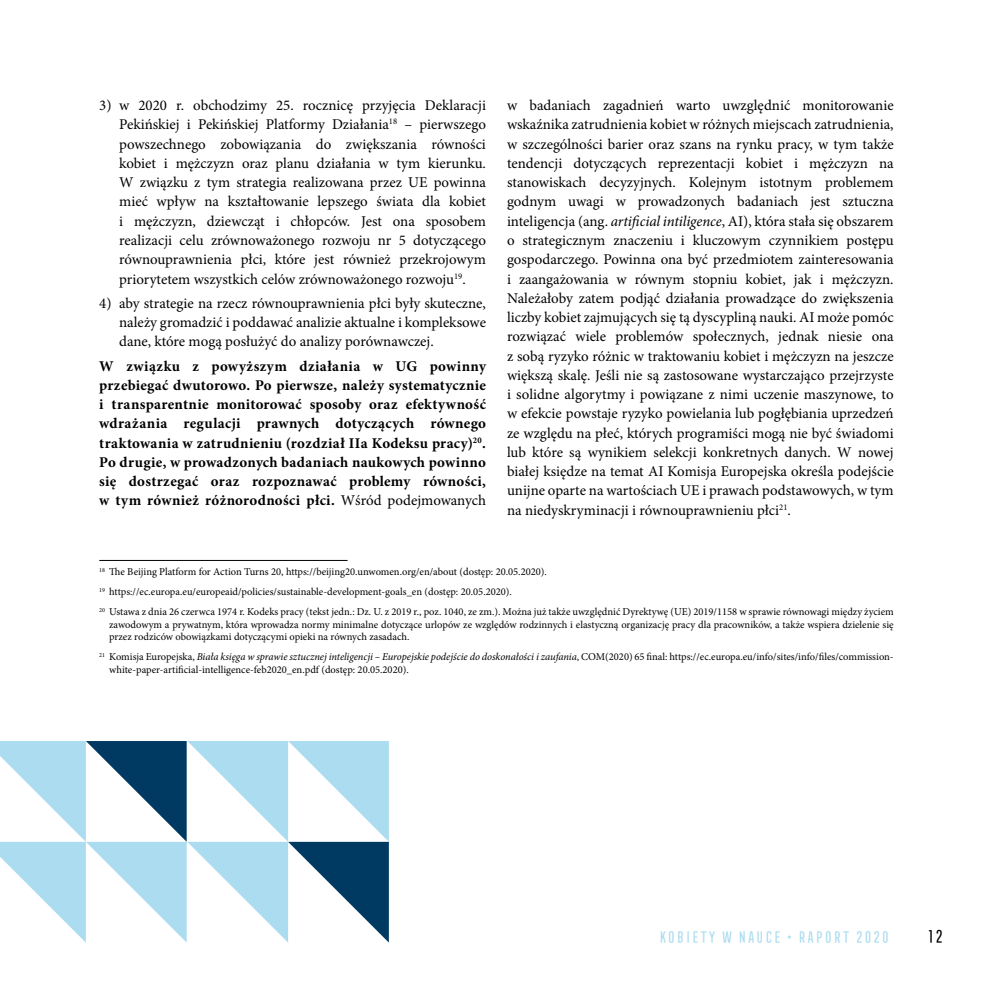
<style>
.page{position:relative;width:993px;height:993px;background:#fff}
.page>*{position:absolute;margin:0;border:0;box-sizing:border-box;transform-origin:0 0}
.t1{font:17.5px "Frontage Condensed";color:#000}
.t2{font:15.75px "Frontage Condensed";color:#abdcf0}
.t3{font:14.88px/19.2px "Minion Pro";color:#000;text-align:justify}
.t4{font:700 14.88px/19.2px "Minion Pro";letter-spacing:.02em;color:#000;text-align:justify}
.t5{font:10.5px/19.8px "Minion Pro";color:#000}
.s1{font-weight:400}
.s2{font-style:italic}
</style>
<div class="page">
<hr style="left:99px;top:560px;width:248px;height:1px;background:#000">
<svg style="left:0;top:741px;width:389px;height:201px"></svg>
<p class="t3" style="left:119px;top:96px;width:368px;text-indent:-20px">3) w 2020 r. obchodzimy 25. rocznicę przyjęcia Deklaracji Pekińskiej i Pekińskiej Platformy Działania<sup>18</sup> – pierwszego powszechnego zobowiązania do zwiększania równości kobiet i mężczyzn oraz planu działania w tym kierunku.<br>W związku z tym strategia realizowana przez UE powinna mieć wpływ na kształtowanie lepszego świata dla kobiet i mężczyzn, dziewcząt i chłopców. Jest ona sposobem realizacji celu zrównoważonego rozwoju nr 5 dotyczącego równouprawnienia płci, które jest również przekrojowym priorytetem wszystkich celów zrównoważonego rozwoju<sup>19</sup>.</p>
<p class="t3" style="left:119px;top:293px;width:368px;text-indent:-20px">4) aby strategie na rzecz równouprawnienia płci były skuteczne, należy gromadzić i poddawać analizie aktualne i kompleksowe dane, które mogą posłużyć do analizy porównawczej.</p>
<p class="t4" style="left:99px;top:356px;width:388px">W związku z powyższym działania w UG powinny przebiegać dwutorowo. Po pierwsze, należy systematycznie i transparentnie monitorować sposoby oraz efektywność wdrażania regulacji prawnych dotyczących równego traktowania w zatrudnieniu (rozdział IIa Kodeksu pracy)<sup>20</sup>.<br>Po drugie, w prowadzonych badaniach naukowych powinno się dostrzegać oraz rozpoznawać problemy równości, w tym również różnorodności płci. <span class="s1">Wśród podejmowanych</span></p>
<p class="t3" style="left:507px;top:96px;width:388px">w badaniach zagadnień warto uwzględnić monitorowanie wskaźnika zatrudnienia kobiet w różnych miejscach zatrudnienia, w szczególności barier oraz szans na rynku pracy, w tym także tendencji dotyczących reprezentacji kobiet i mężczyzn na stanowiskach decyzyjnych. Kolejnym istotnym problemem godnym uwagi w prowadzonych badaniach jest sztuczna inteligencja (ang. <span class="s2">artificial intiligence</span>, AI), która stała się obszarem o strategicznym znaczeniu i kluczowym czynnikiem postępu gospodarczego. Powinna ona być przedmiotem zainteresowania i zaangażowania w równym stopniu kobiet, jak i mężczyzn.<br>Należałoby zatem podjąć działania prowadzące do zwiększenia liczby kobiet zajmujących się tą dyscypliną nauki. AI może pomóc rozwiązać wiele problemów społecznych, jednak niesie ona z sobą ryzyko różnic w traktowaniu kobiet i mężczyzn na jeszcze większą skalę. Jeśli nie są zastosowane wystarczająco przejrzyste i solidne algorytmy i powiązane z nimi uczenie maszynowe, to w efekcie powstaje ryzyko powielania lub pogłębiania uprzedzeń ze względu na płeć, których programiści mogą nie być świadomi lub które są wynikiem selekcji konkretnych danych. W nowej białej księdze na temat AI Komisja Europejska określa podejście unijne oparte na wartościach UE i prawach podstawowych, w tym na niedyskryminacji i równouprawnieniu płci<sup>21</sup>.</p>
<p class="t5" style="left:99px;top:562px;width:795px"><sup>18</sup> The Beijing Platform for Action Turns 20, https://beijing20.unwomen.org/en/about (dostęp: 20.05.2020).<br><sup>19</sup> https://ec.europa.eu/europeaid/policies/sustainable-development-goals_en (dostęp: 20.05.2020).<br><sup>20</sup> Ustawa z dnia 26 czerwca 1974 r. Kodeks pracy (tekst jedn.: Dz. U. z 2019 r., poz. 1040, ze zm.). Można już także uwzględnić Dyrektywę (UE) 2019/1158 w sprawie równowagi między życiem</p>
<p class="t5" style="left:109px;top:618px;width:785px;line-height:12.6px">zawodowym a prywatnym, która wprowadza normy minimalne dotyczące urlopów ze względów rodzinnych i elastyczną organizację pracy dla pracowników, a także wspiera dzielenie się przez rodziców obowiązkami dotyczącymi opieki na równych zasadach.</p>
<p class="t5" style="left:109px;top:650px;width:785px;line-height:12.6px;text-indent:-10px"><sup>21</sup> Komisja Europejska, <span class="s2">Biała księga w sprawie sztucznej inteligencji – Europejskie podejście do doskonałości i zaufania</span>, COM(2020) 65 final: https://ec.europa.eu/info/sites/info/files/commission&shy;white-paper-artificial-intelligence-feb2020_en.pdf (dostęp: 20.05.2020).</p>
<p class="t2" style="left:658px;top:928px;width:233px">KOBIETY W NAUCE • RAPORT 2020</p>
<p class="t1" style="left:926px;top:926px;width:18px">12</p>
</div>
